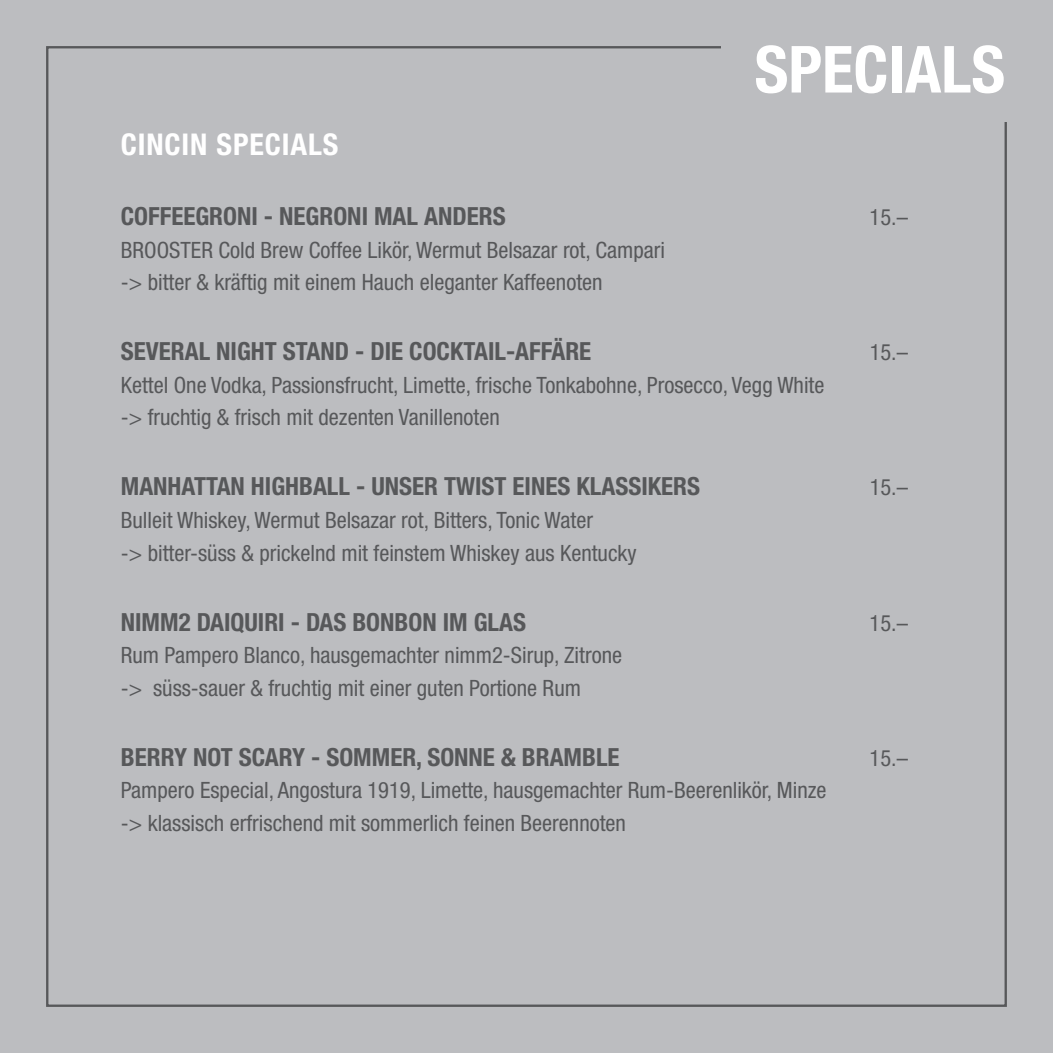
<style>
.page{position:relative;width:1053px;height:1053px;background:#fff}
.page>*{position:absolute;margin:0;border:0;box-sizing:border-box;transform-origin:0 0}
.t1{font:700 condensed 65px "Helvetica Neue LT Std";color:#fff}
.t2{font:700 condensed 30px "Helvetica Neue LT Std";letter-spacing:.03em;color:#fff}
.t3{font:700 condensed 25px "Helvetica Neue LT Std";color:#57585a}
.t4{font:condensed 22.5px/32.5px "Helvetica Neue LT Std";color:#57585a}
</style>
<div class="page">
<div style="left:0;top:0;width:1052px;height:1052px;background:#bcbdc0"></div>
<h2 class="t2" style="left:121px;top:126px;width:219px">CINCIN SPECIALS</h2>
<h1 class="t1" style="left:754px;top:30px;width:252px">SPECIALS</h1>
<p class="t3" style="left:121px;top:201px;width:386px">COFFEEGRONI - NEGRONI MAL ANDERS</p>
<p class="t4" style="left:869px;top:201px;width:40px">15.–</p>
<p class="t4" style="left:121px;top:233px;width:545px">BROOSTER Cold Brew Coffee Likör, Wermut Belsazar rot, Campari -&gt; bitter &amp; kräftig mit einem Hauch eleganter Kaffeenoten</p>
<p class="t3" style="left:121px;top:336px;width:472px">SEVERAL NIGHT STAND - DIE COCKTAIL-AFFÄRE</p>
<p class="t4" style="left:869px;top:336px;width:40px">15.–</p>
<p class="t4" style="left:121px;top:368px;width:705px">Kettel One Vodka, Passionsfrucht, Limette, frische Tonkabohne, Prosecco, Vegg White -&gt; fruchtig &amp; frisch mit dezenten Vanillenoten</p>
<p class="t3" style="left:121px;top:471px;width:580px">MANHATTAN HIGHBALL - UNSER TWIST EINES KLASSIKERS</p>
<p class="t4" style="left:869px;top:471px;width:40px">15.–</p>
<p class="t4" style="left:121px;top:503px;width:517px">Bulleit Whiskey, Wermut Belsazar rot, Bitters, Tonic Water<br>-&gt; bitter-süss &amp; prickelnd mit feinstem Whiskey aus Kentucky</p>
<p class="t3" style="left:121px;top:606px;width:407px">NIMM2 DAIQUIRI - DAS BONBON IM GLAS</p>
<p class="t4" style="left:869px;top:606px;width:40px">15.–</p>
<p class="t4" style="left:121px;top:638px;width:502px">Rum Pampero Blanco, hausgemachter nimm2-Sirup, Zitrone -&gt; süss-sauer &amp; fruchtig mit einer guten Portione Rum</p>
<p class="t3" style="left:121px;top:741px;width:500px">BERRY NOT SCARY - SOMMER, SONNE &amp; BRAMBLE</p>
<p class="t4" style="left:869px;top:741px;width:40px">15.–</p>
<p class="t4" style="left:121px;top:773px;width:707px">Pampero Especial, Angostura 1919, Limette, hausgemachter Rum-Beerenlikör, Minze -&gt; klassisch erfrischend mit sommerlich feinen Beerennoten</p>
</div>
